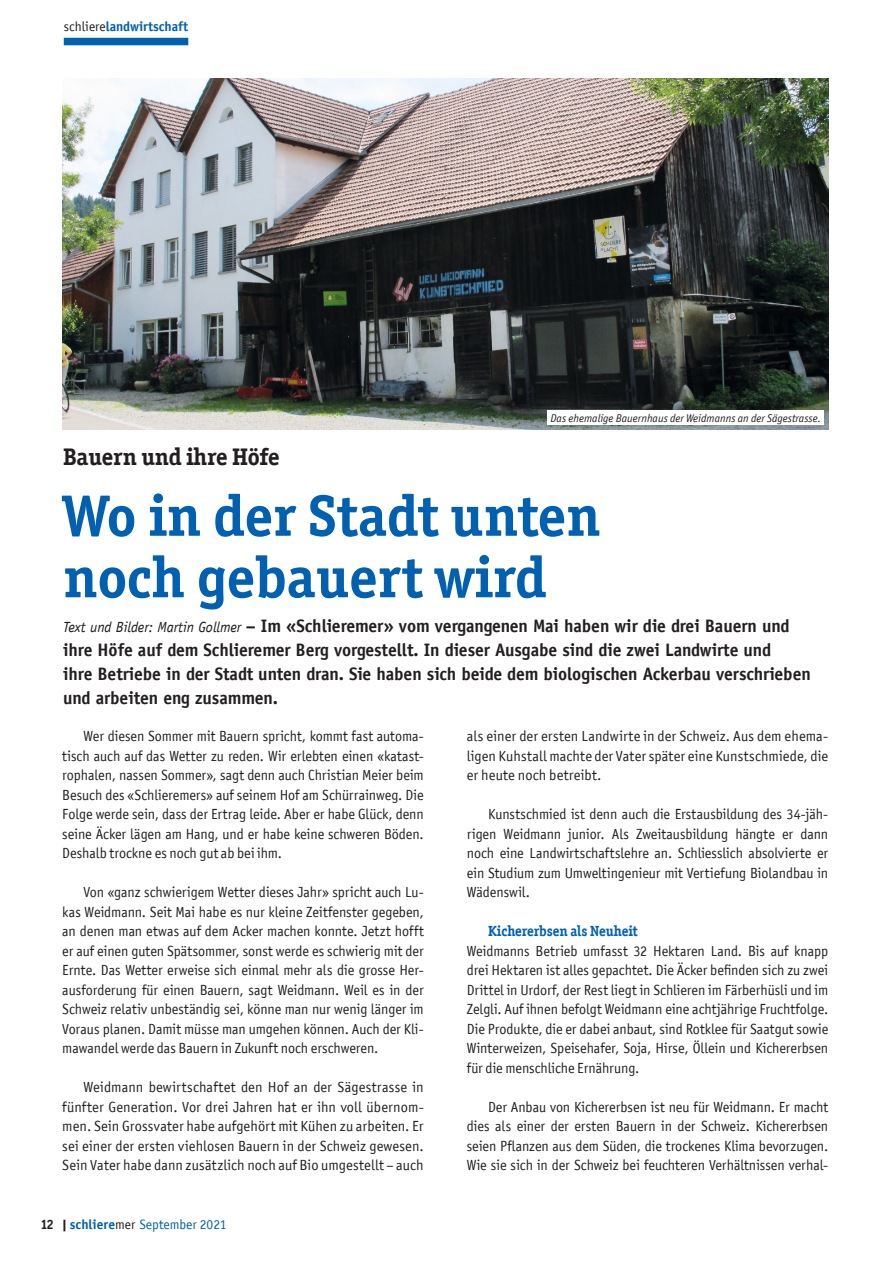
<style>
.page{position:relative;width:893px;height:1263px;background:#fff}
.page>*{position:absolute;margin:0;border:0;box-sizing:border-box;transform-origin:0 0}
.Titel{font:700 58.5px/61.5px "Officina Ser ITC";color:#0161b0}
.Übertitel{font:700 24px "Officina Ser ITC";letter-spacing:-.01em;color:#231f20}
.Titel-2{font:700 18px/24px "Officina Sans LT";letter-spacing:-.005em;color:#231f20}
.Lauftext_nach_Untert{font:14.7px/19.5px "Officina San ITC";letter-spacing:.005em;color:#231f20;text-align:justify;scale:.96 1}
.Lauftext_nach_Untert-2{font:14.7px/19.5px "Officina San ITC";letter-spacing:.005em;color:#231f20;text-align:justify}
.Lauftext{font:14.7px/19.5px "Officina San ITC";letter-spacing:-.005em;color:#231f20;text-align:justify;scale:.96 1}
.Untertitel{font:700 14.7px "Officina Ser ITC";letter-spacing:-.005em;color:#0161b0;scale:.96 1}
.t1{font:13.5px "Officina San ITC";color:#0161b0}
.Thema_links{font:700 13.5px "Officina Sans LT";color:#0161b0}
.Bildlegenden_rechts{font:italic 11.25px "Officina San ITC";color:#231f20}
.s1{font-weight:400;color:#231f20}
.s2{font-weight:400;font-style:italic;font-size:14.7px}
.s3{font-family:"Officina Ser ITC";font-weight:700;color:#231f20}
.s4{font-family:"Officina Sans LT";font-weight:700}
.s5{font-family:"Officina Sans LT";color:#231f20}
</style>
<div class="page">
<div style="left:64px;top:38px;width:124px;height:7px;background:#0161b0"></div>
<img style="left:63px;top:78px;width:765px;height:351px">
<div style="left:548px;top:411px;width:276px;height:14px;background:#fff"></div>
<p class="Thema_links" style="left:64px;top:18px;width:126px"><span class="s1">schliere</span>landwirtschaft</p>
<p class="Bildlegenden_rechts" style="left:551px;top:412px;width:272px">Das ehemalige Bauernhaus der Weidmanns an der Sägestrasse.</p>
<p class="Übertitel" style="left:63px;top:442px;width:218px">Bauern und ihre Höfe</p>
<p class="Titel" style="left:63px;top:485px;width:539px">Wo in der Stadt unten noch gebauert wird</p>
<p class="Titel-2" style="left:63px;top:613px;width:749px"><span class="s2">Text und Bilder: Martin Gollmer</span> – Im «Schlieremer» vom vergangenen Mai haben wir die drei Bauern und ihre Höfe auf dem Schlieremer Berg vorgestellt. In dieser Ausgabe sind die zwei Landwirte und<br>ihre Betriebe in der Stadt unten dran. Sie haben sich beide dem biologischen Ackerbau verschrieben und arbeiten eng zusammen.</p>
<p class="Lauftext_nach_Untert" style="left:62px;top:726px;width:378px;text-indent:21px">Wer diesen Sommer mit Bauern spricht, kommt fast automa&shy;tisch auch auf das Wetter zu reden. Wir erlebten einen «katast&shy;rophalen, nassen Sommer», sagt denn auch Christian Meier beim Besuch des «Schlieremers» auf seinem Hof am Schürrainweg. Die Folge werde sein, dass der Ertrag leide. Aber er habe Glück, denn seine Äcker lägen am Hang, und er habe keine schweren Böden.<br>Deshalb trockne es noch gut ab bei ihm.</p>
<p class="Lauftext_nach_Untert" style="left:62px;top:882px;width:378px;text-indent:21px">Von «ganz schwierigem Wetter dieses Jahr» spricht auch Lu&shy;kas Weidmann. Seit Mai habe es nur kleine Zeitfenster gegeben, an denen man etwas auf dem Acker machen konnte. Jetzt hofft er auf einen guten Spätsommer, sonst werde es schwierig mit der Ernte. Das Wetter erweise sich einmal mehr als die grosse Her&shy;ausforderung für einen Bauern, sagt Weidmann. Weil es in der Schweiz relativ unbeständig sei, könne man nur wenig länger im Voraus planen. Damit müsse man umgehen können. Auch der Kli&shy;mawandel werde das Bauern in Zukunft noch erschweren.</p>
<p class="Lauftext_nach_Untert-2" style="left:62px;top:1077px;width:363px;text-indent:21px">Weidmann bewirtschaftet den Hof an der Sägestrasse in fünfter Generation. Vor drei Jahren hat er ihn voll übernom&shy;men. Sein Grossvater habe aufgehört mit Kühen zu arbeiten. Er sei einer der ersten viehlosen Bauern in der Schweiz gewesen.<br>Sein Vater habe dann zusätzlich noch auf Bio umgestellt – auch</p>
<p class="t1" style="left:40px;top:1217px;width:188px"><span class="s3">12 |</span> <span class="s4">schliere</span><span class="s5">mer</span> September 2021</p>
<p class="Lauftext_nach_Untert-2" style="left:467px;top:726px;width:363px">als einer der ersten Landwirte in der Schweiz. Aus dem ehema&shy;ligen Kuhstall machte der Vater später eine Kunstschmiede, die er heute noch betreibt.</p>
<p class="Lauftext_nach_Untert" style="left:467px;top:804px;width:378px;text-indent:21px">Kunstschmied ist denn auch die Erstausbildung des 34-jäh&shy;rigen Weidmann junior. Als Zweitausbildung hängte er dann noch eine Landwirtschaftslehre an. Schliesslich absolvierte er ein Studium zum Umweltingenieur mit Vertiefung Biolandbau in Wädenswil.</p>
<p class="Untertitel" style="left:488px;top:922px;width:157px">Kichererbsen als Neuheit</p>
<p class="Lauftext" style="left:467px;top:941px;width:378px">Weidmanns Betrieb umfasst 32 Hektaren Land. Bis auf knapp drei Hektaren ist alles gepachtet. Die Äcker befinden sich zu zwei Drittel in Urdorf, der Rest liegt in Schlieren im Färberhüsli und im Zelgli. Auf ihnen befolgt Weidmann eine achtjährige Fruchtfolge.<br>Die Produkte, die er dabei anbaut, sind Rotklee für Saatgut sowie Winterweizen, Speisehafer, Soja, Hirse, Öllein und Kichererbsen für die menschliche Ernährung.</p>
<p class="Lauftext_nach_Untert" style="left:467px;top:1097px;width:378px;text-indent:21px">Der Anbau von Kichererbsen ist neu für Weidmann. Er macht dies als einer der ersten Bauern in der Schweiz. Kichererbsen seien Pflanzen aus dem Süden, die trockenes Klima bevorzugen.<br>Wie sie sich in der Schweiz bei feuchteren Verhältnissen verhal-</p>
</div>
